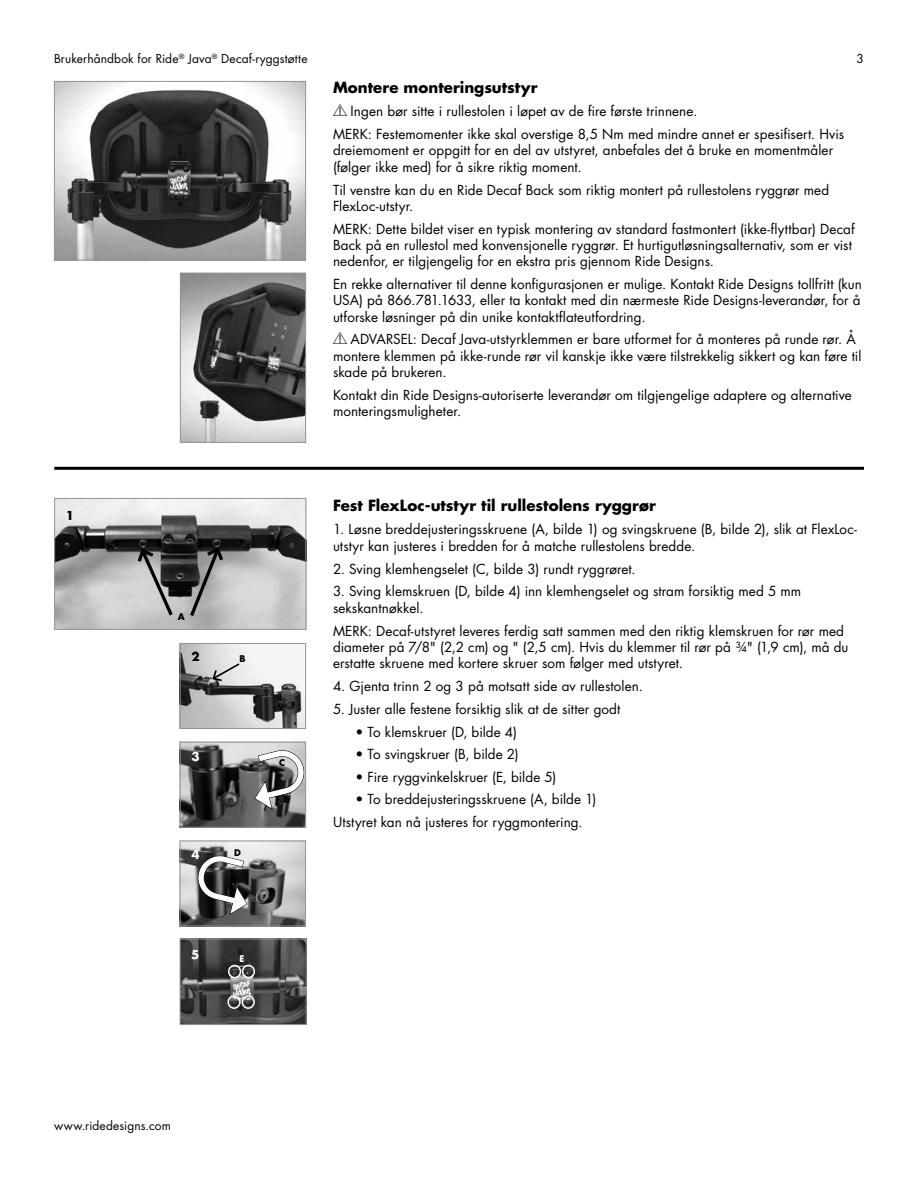
<style>
.page{position:relative;width:918px;height:1188px;background:#fff}
.page>*{position:absolute;margin:0;border:0;box-sizing:border-box;transform-origin:0 0}
.t1{font:700 15px "Futura Std";letter-spacing:.005em;color:#000}
.t2{font:13.5px/16.2px "Futura";letter-spacing:.005em;color:#000}
.t3{font:12px "Futura";letter-spacing:.01em;color:#000}
.t4{font:700 12px "Futura Std";color:#fff}
.t5{font:700 12px "Futura Std";color:#000}
.t6{font:700 9px "Futura Std";color:#000}
.t7{font:700 9px "Futura Std";color:#fff}
.s1{font-family:"MDD ISO 15223 1";font-size:12px}
</style>
<div class="page">
<img style="left:56px;top:500px;width:248px;height:128px">
<div style="left:54px;top:498px;width:252px;height:132px;border:1px solid #939598"></div>
<img style="left:56px;top:83px;width:248px;height:175px">
<div style="left:54px;top:81px;width:252px;height:179px;border:1px solid #939598"></div>
<img style="left:182px;top:275px;width:122px;height:166px">
<div style="left:180px;top:273px;width:126px;height:170px;border:1px solid #939598"></div>
<img style="left:182px;top:645px;width:122px;height:82px">
<div style="left:180px;top:643px;width:126px;height:86px;border:1px solid #939598"></div>
<svg style="left:211px;top:662px;width:30px;height:20px"></svg>
<img style="left:182px;top:744px;width:122px;height:82px">
<div style="left:180px;top:742px;width:126px;height:86px;border:1px solid #939598"></div>
<img style="left:182px;top:843px;width:122px;height:81px">
<div style="left:180px;top:841px;width:126px;height:85px;border:1px solid #939598"></div>
<img style="left:182px;top:941px;width:123px;height:82px">
<div style="left:180px;top:939px;width:127px;height:86px;border:1px solid #939598"></div>
<hr style="left:54px;top:467px;width:810px;height:3px;background:#000">
<div style="left:228px;top:965px;width:13px;height:13px;border:2px solid #fff;border-radius:50%"></div>
<div style="left:242px;top:965px;width:13px;height:13px;border:2px solid #fff;border-radius:50%"></div>
<div style="left:227px;top:995px;width:14px;height:14px;border:2px solid #fff;border-radius:50%"></div>
<div style="left:242px;top:995px;width:13px;height:14px;border:2px solid #fff;border-radius:50%"></div>
<svg style="left:135px;top:547px;width:41px;height:72px;background:#898989"></svg>
<svg style="left:187px;top:545px;width:39px;height:75px;background:#7c7c7c"></svg>
<svg style="left:245px;top:745px;width:62px;height:67px;background:#8a8a8a"></svg>
<svg style="left:191px;top:851px;width:66px;height:66px;background:#565656"></svg>
<p class="t3" style="left:54px;top:51px;width:255px">Brukerhåndbok for Ride<sup>®</sup> Java<sup>®</sup> Decaf-ryggstøtte</p>
<p class="t3" style="left:857px;top:51px;width:9px">3</p>
<p class="t5" style="left:66px;top:507px;width:10px">1</p>
<p class="t6" style="left:178px;top:611px;width:9px">A</p>
<p class="t5" style="left:192px;top:648px;width:10px">2</p>
<p class="t6" style="left:239px;top:653px;width:8px">B</p>
<p class="t4" style="left:192px;top:748px;width:10px">3</p>
<p class="t4" style="left:191px;top:847px;width:10px">4</p>
<p class="t6" style="left:234px;top:847px;width:8px">D</p>
<p class="t6" style="left:279px;top:756px;width:7px">C</p>
<p class="t4" style="left:191px;top:946px;width:10px">5</p>
<p class="t7" style="left:239px;top:953px;width:6px">E</p>
<p class="t1" style="left:333px;top:78px;width:206px">Montere monteringsutstyr</p>
<p class="t2" style="left:333px;top:100px;width:513px;line-height:23px"><span class="s1">Y</span> Ingen bør sitte i rullestolen i løpet av de fire første trinnene.<br>MERK: Festemomenter ikke skal overstige 8,5 Nm med mindre annet er spesifisert. Hvis</p>
<p class="t2" style="left:333px;top:142px;width:502px">dreiemoment er oppgitt for en del av utstyret, anbefales det å bruke en momentmåler (følger ikke med) for å sikre riktig moment.</p>
<p class="t2" style="left:333px;top:181px;width:498px">Til venstre kan du en Ride Decaf Back som riktig montert på rullestolens ryggrør med<br>FlexLoc-utstyr.</p>
<p class="t2" style="left:333px;top:221px;width:523px">MERK: Dette bildet viser en typisk montering av standard fastmontert (ikke-flyttbar) Decaf<br>Back på en rullestol med konvensjonelle ryggrør. Et hurtigutløsningsalternativ, som er vist nedenfor, er tilgjengelig for en ekstra pris gjennom Ride Designs.</p>
<p class="t2" style="left:333px;top:276px;width:530px;text-align:justify">En rekke alternativer til denne konfigurasjonen er mulige. Kontakt Ride Designs tollfritt (kun USA) på 866.781.1633, eller ta kontakt med din nærmeste Ride Designs-leverandør, for å utforske løsninger på din unike kontaktflateutfordring.</p>
<p class="t2" style="left:333px;top:331px;width:530px"><span class="s1">Y</span> ADVARSEL: Decaf Java-utstyrklemmen er bare utformet for å monteres på runde rør. Å montere klemmen på ikke-runde rør vil kanskje ikke være tilstrekkelig sikkert og kan føre til skade på brukeren.</p>
<p class="t2" style="left:333px;top:387px;width:520px">Kontakt din Ride Designs-autoriserte leverandør om tilgjengelige adaptere og alternative monteringsmuligheter.</p>
<p class="t1" style="left:333px;top:496px;width:324px">Fest FlexLoc-utstyr til rullestolens ryggrør</p>
<p class="t2" style="left:333px;top:521px;width:526px">1. Løsne breddejusteringsskruene (A, bilde 1) og svingskruene (B, bilde 2), slik at FlexLoc&shy;utstyr kan justeres i bredden for å matche rullestolens bredde.</p>
<p class="t2" style="left:333px;top:560px;width:304px">2. Sving klemhengselet (C, bilde 3) rundt ryggrøret.</p>
<p class="t2" style="left:333px;top:583px;width:470px">3. Sving klemskruen (D, bilde 4) inn klemhengselet og stram forsiktig med 5 mm sekskantnøkkel.</p>
<p class="t2" style="left:333px;top:622px;width:517px">MERK: Decaf-utstyret leveres ferdig satt sammen med den riktig klemskruen for rør med diameter på 7/8" (2,2 cm) og " (2,5 cm). Hvis du klemmer til rør på ¾" (1,9 cm), må du erstatte skruene med kortere skruer som følger med utstyret.</p>
<p class="t2" style="left:333px;top:678px;width:311px">4. Gjenta trinn 2 og 3 på motsatt side av rullestolen.</p>
<p class="t2" style="left:333px;top:701px;width:289px">5. Juster alle festene forsiktig slik at de sitter godt</p>
<p class="t2" style="left:356px;top:724px;width:163px">• To klemskruer (D, bilde 4)</p>
<p class="t2" style="left:356px;top:746px;width:165px">• To svingskruer (B, bilde 2)</p>
<p class="t2" style="left:356px;top:769px;width:202px">• Fire ryggvinkelskruer (E, bilde 5)</p>
<p class="t2" style="left:333px;top:788px;width:265px;line-height:23px;text-indent:23px">• To breddejusteringsskruene (A, bilde 1)<br>Utstyret kan nå justeres for ryggmontering.</p>
<p class="t3" style="left:54px;top:1117px;width:118px">www.ridedesigns.com</p>
</div>
